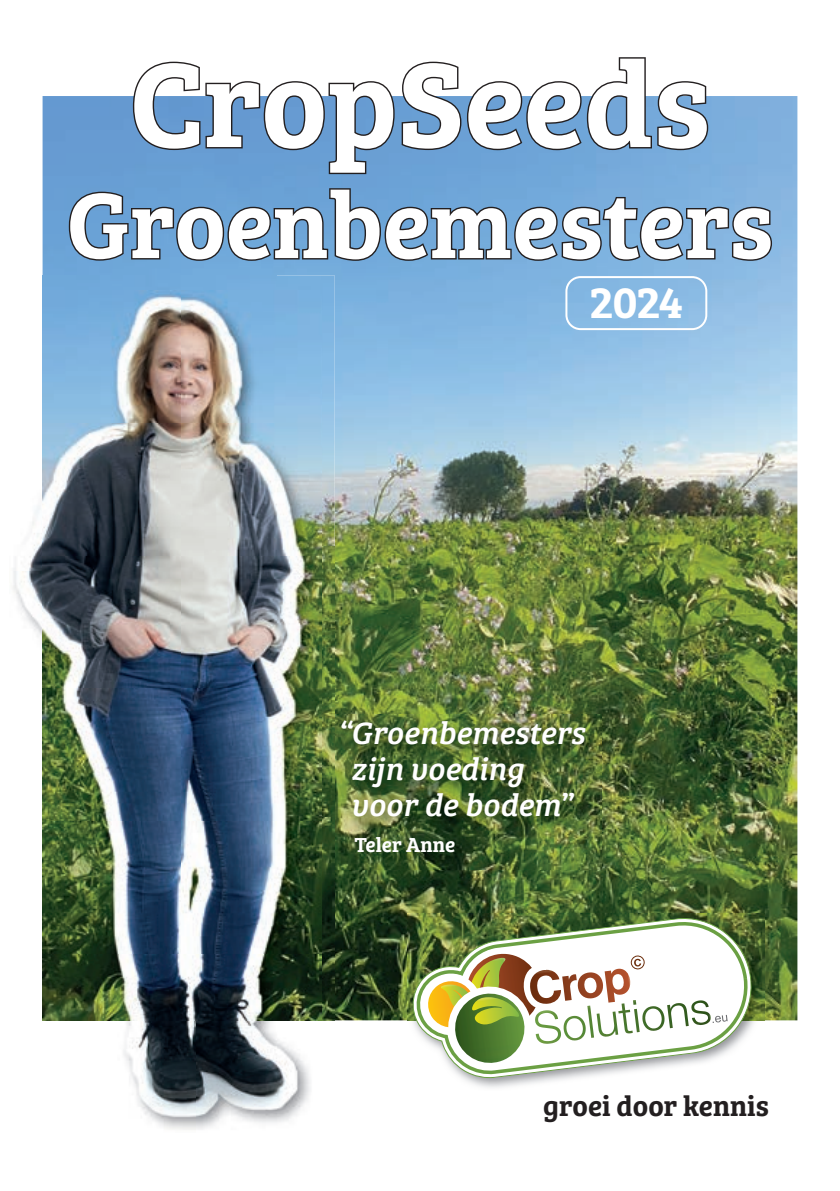
<style>
.page{position:relative;width:840px;height:1191px;background:#fff}
.page>*{position:absolute;margin:0;border:0;box-sizing:border-box;transform-origin:0 0}
.t1{font:124px "Bree Serif Sb";color:#fff}
.t2{font:96px "Bree Serif Sb";color:#fff}
.t3{font:45.6px "Bree Serif Sb";color:#fff}
.t4{font:italic 32px/36px "Bree Serif";color:#fff}
.t5{font:29px "Bree Serif Sb";color:#231f20}
.t6{font:21px "Bree Serif Sb";color:#fff}
</style>
<div class="page">
<img style="left:43px;top:96px;width:754px;height:924px">
<img style="left:407px;top:913px;width:356px;height:175px">
<svg style="left:406px;top:915px;width:347px;height:165px"></svg>
<svg style="left:409px;top:918px;width:342px;height:161px"></svg>
<svg style="left:416px;top:924px;width:329px;height:147px"></svg>
<img style="left:554px;top:968px;width:76px;height:36px">
<img style="left:587px;top:1000px;width:123px;height:38px">
<svg style="left:413px;top:948px;width:141px;height:125px"></svg>
<svg style="left:633px;top:958px;width:7px;height:8px"></svg>
<div style="left:630px;top:955px;width:14px;height:14px;border:1px solid #6c2e0d;border-radius:50%"></div>
<svg style="left:712px;top:1014px;width:15px;height:9px"></svg>
<svg style="left:131px;top:57px;width:578px;height:118px"></svg>
<svg style="left:67px;top:187px;width:706px;height:75px;background:#638eb5"></svg>
<div style="left:43px;top:275px;width:233px;height:16px;background:#71aadb"></div>
<img style="left:276px;top:275px;width:58px;height:271px">
<img style="left:321px;top:546px;width:13px;height:474px">
<img style="left:13px;top:291px;width:30px;height:560px">
<img style="left:42px;top:851px;width:30px;height:170px">
<img style="left:72px;top:1020px;width:249px;height:110px">
<img style="left:43px;top:291px;width:278px;height:729px">
<img style="left:335px;top:714px;width:266px;height:155px">
<svg style="left:565px;top:276px;width:142px;height:54px;background:#92bfe5"></svg>
<h1 class="t1" style="left:129px;top:9px;width:582px">CropSeeds</h1>
<h2 class="t2" style="left:66px;top:152px;width:708px">Groenbemesters</h2>
<h3 class="t3" style="left:589px;top:267px;width:95px">2024</h3>
<p class="t4" style="left:350px;top:713px;width:235px;text-indent:-13px">“ Groenbemesters zijn voeding voor de bodem”</p>
<p class="t6" style="left:354px;top:829px;width:102px">Teler Anne</p>
<p class="t5" style="left:543px;top:1084px;width:227px">groei door kennis</p>
</div>
